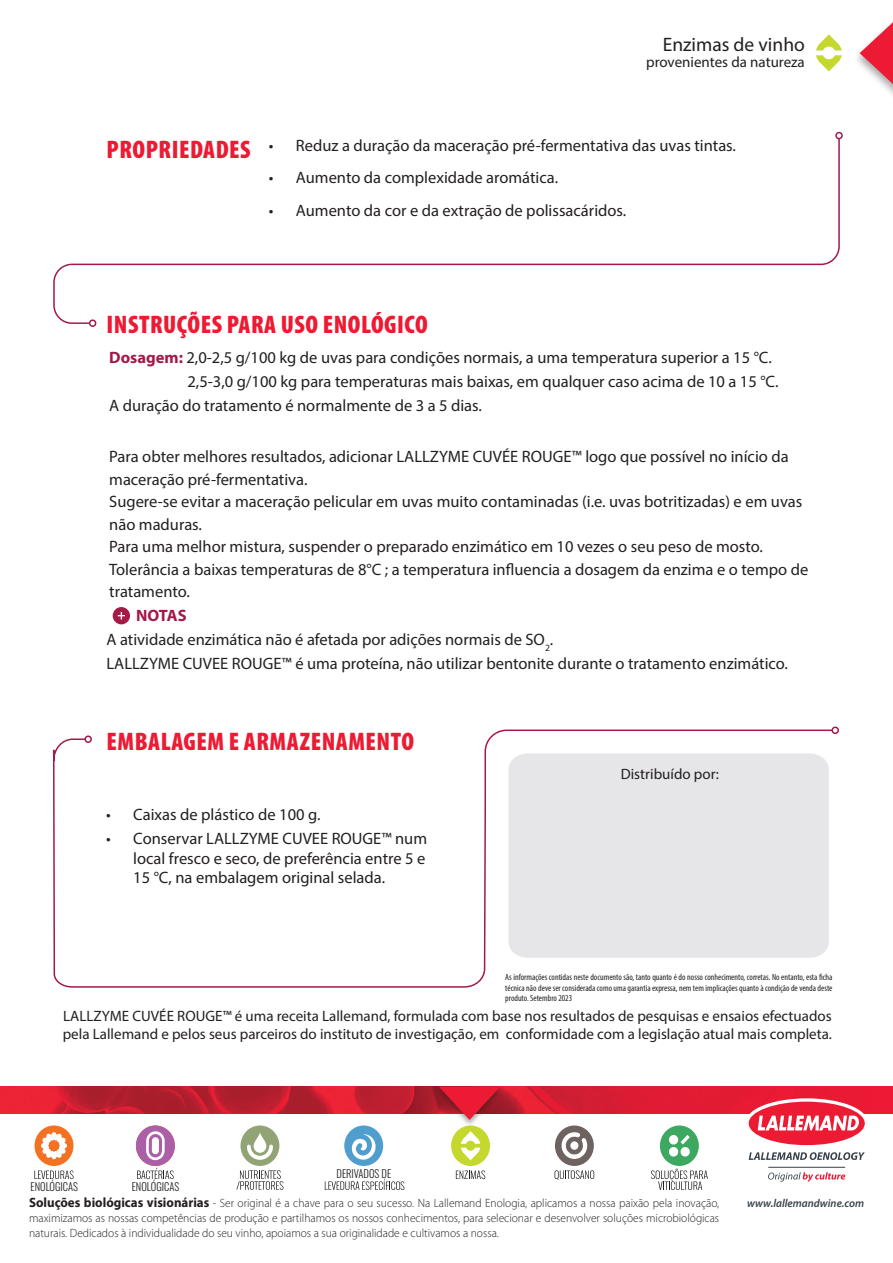
<style>
.page{position:relative;width:893px;height:1263px;background:#fff}
.page>*{position:absolute;margin:0;border:0;box-sizing:border-box;transform-origin:0 0}
.t1{font:900 condensed 25.5px "Myriad Pro";letter-spacing:.02em;color:#ed1a33}
.t2{font:19.5px "Myriad Pro";color:#231f20}
.t3{font:16.5px/22.5px "Myriad Pro";color:#231f20}
.t4{font:15px/18px "Myriad Pro";color:#231f20}
.t5{font:300 12px/15px "Myriad Pro";color:#231f20;text-align:justify;scale:.96 1}
.t6{font:italic 600 11.55px "Myriad Pro";color:#36414a;scale:.96 1}
.t7{font:300 10.95px "Oswald";color:#231f20;scale:.96 1}
.t8{font:condensed 9px/10.8px "Myriad Pro";color:#231f20;text-align:justify}
.s1{font-weight:700;color:#a41946}
.s2{font-weight:700;font-size:13.5px}
</style>
<div class="page">
<svg style="left:816px;top:34px;width:26px;height:37px"></svg>
<img style="left:0;top:1086px;width:893px;height:28px">
<div style="left:344px;top:1125px;width:39px;height:41px;background:#509ece;border-radius:50%"></div>
<svg style="left:351px;top:1134px;width:25px;height:26px"></svg>
<div style="left:136px;top:1125px;width:39px;height:41px;background:#aa5fa6;border-radius:50%"></div>
<svg style="left:146px;top:1131px;width:19px;height:29px"></svg>
<div style="left:451px;top:1125px;width:39px;height:41px;background:#c4d82d;border-radius:50%"></div>
<svg style="left:461px;top:1131px;width:19px;height:29px"></svg>
<div style="left:240px;top:1125px;width:39px;height:41px;background:#92a475;border-radius:50%"></div>
<svg style="left:254px;top:1132px;width:12px;height:21px"></svg>
<svg style="left:247px;top:1145px;width:26px;height:15px"></svg>
<div style="left:35px;top:1125px;width:38px;height:41px;background:#f37121;border-radius:50%"></div>
<svg style="left:41px;top:1132px;width:26px;height:27px"></svg>
<div style="left:660px;top:1125px;width:39px;height:41px;background:#3ca860;border-radius:50%"></div>
<div style="left:669px;top:1135px;width:9px;height:9px;background:#fff;border-radius:50%"></div>
<div style="left:669px;top:1147px;width:9px;height:9px;background:#fff;border-radius:50%"></div>
<div style="left:680px;top:1147px;width:10px;height:9px;background:#fff;border-radius:50%"></div>
<svg style="left:680px;top:1135px;width:10px;height:9px"></svg>
<div style="left:555px;top:1125px;width:39px;height:41px;background:#6f6362;border-radius:50%"></div>
<svg style="left:561px;top:1132px;width:27px;height:27px"></svg>
<svg style="left:651px;top:1169px;width:57px;height:21px"></svg>
<svg style="left:34px;top:1170px;width:40px;height:9px"></svg>
<svg style="left:137px;top:1168px;width:37px;height:11px"></svg>
<svg style="left:236px;top:1170px;width:47px;height:20px"></svg>
<svg style="left:456px;top:1170px;width:29px;height:9px"></svg>
<svg style="left:325px;top:1179px;width:79px;height:11px"></svg>
<svg style="left:554px;top:1170px;width:40px;height:10px"></svg>
<div style="left:434px;top:1085px;width:71px;height:43px;background:#231f20;opacity:.4"></div>
<svg style="left:439px;top:1086px;width:61px;height:34px;background:#d03d4e"></svg>
<svg style="left:860px;top:22px;width:33px;height:73px"></svg>
<hr style="left:768px;top:1167px;width:77px;height:1px;background:#36414a">
<svg style="left:745px;top:1098px;width:123px;height:62px"></svg>
<svg style="left:768px;top:1172px;width:77px;height:10px"></svg>
<div style="left:113px;top:607px;width:17px;height:17px;background:#a41946;border-radius:50%"></div>
<svg style="left:118px;top:612px;width:7px;height:7px"></svg>
<svg style="left:52px;top:729px;width:781px;height:259px"></svg>
<div style="left:84px;top:735px;width:8px;height:8px;border:2px solid #a41946;border-radius:50%"></div>
<div style="left:831px;top:726px;width:8px;height:8px;border:2px solid #a41946;border-radius:50%"></div>
<div style="left:508px;top:753px;width:321px;height:205px;background:#e6e5e7"></div>
<svg style="left:53px;top:137px;width:787px;height:188px"></svg>
<div style="left:89px;top:319px;width:7px;height:8px;border:2px solid #a41946;border-radius:50%"></div>
<div style="left:835px;top:132px;width:8px;height:7px;border:2px solid #a41946;border-radius:50%"></div>
<p class="t2" style="left:663px;top:32px;width:144px">Enzimas de vinho</p>
<p class="t4" style="left:646px;top:53px;width:160px">provenientes da natureza</p>
<h1 class="t1" style="left:107px;top:133px;width:169px">PROPRIEDADES <sup>•</sup></h1>
<p class="t3" style="left:296px;top:134px;width:442px">Reduz a duração da maceração pré-fermentativa das uvas tintas.</p>
<p class="t3" style="left:269px;top:166px;width:291px">• Aumento da complexidade aromática.</p>
<p class="t3" style="left:269px;top:199px;width:359px">• Aumento da cor e da extração de polissacáridos.</p>
<h1 class="t1" style="left:107px;top:308px;width:323px">INSTRUÇÕES PARA USO ENOLÓGICO</h1>
<p class="t3" style="left:109px;top:346px;width:664px"><span class="s1">Dosagem:</span> 2,0-2,5 g/100 kg de uvas para condições normais, a uma temperatura superior a 15 °C.</p>
<p class="t3" style="left:187px;top:370px;width:593px">2,5-3,0 g/100 kg para temperaturas mais baixas, em qualquer caso acima de 10 a 15 °C.</p>
<p class="t3" style="left:109px;top:394px;width:374px">A duração do tratamento é normalmente de 3 a 5 dias.</p>
<p class="t3" style="left:109px;top:445px;width:700px">Para obter melhores resultados, adicionar LALLZYME CUVÉE ROUGE™ logo que possível no início da maceração pré-fermentativa.<br>Sugere-se evitar a maceração pelicular em uvas muito contaminadas (i.e. uvas botritizadas) e em uvas não maduras.<br>Para uma melhor mistura, suspender o preparado enzimático em 10 vezes o seu peso de mosto.<br>Tolerância a baixas temperaturas de 8°C ; a temperatura influencia a dosagem da enzima e o tempo de tratamento.</p>
<p class="t3" style="left:106px;top:603px;width:683px;line-height:24px;text-indent:30px"><span class="s1">NOTAS<br></span>A atividade enzimática não é afetada por adições normais de SO<sub>2</sub>.<br>LALLZYME CUVEE ROUGE™ é uma proteína, não utilizar bentonite durante o tratamento enzimático.</p>
<h1 class="t1" style="left:107px;top:725px;width:309px">EMBALAGEM E ARMAZENAMENTO</h1>
<p class="t3" style="left:106px;top:802px;width:216px">• Caixas de plástico de 100 g.</p>
<p class="t3" style="left:133px;top:828px;width:295px;line-height:19.8px;text-align:justify;text-indent:-27px">• Conservar LALLZYME CUVEE ROUGE™ num local fresco e seco, de preferência entre 5 e 15 °C, na embalagem original selada.</p>
<p class="t4" style="left:621px;top:765px;width:99px">Distribuído por:</p>
<p class="t8" style="left:505px;top:971px;width:329px">As informações contidas neste documento são, tanto quanto é do nosso conhecimento, corretas. No entanto, esta ficha técnica não deve ser considerada como uma garantia expressa, nem tem implicações quanto à condição de venda deste produto. Setembro 2023</p>
<p class="t4" style="left:63px;top:1007px;width:771px">LALLZYME CUVÉE ROUGE™ é uma receita Lallemand, formulada com base nos resultados de pesquisas e ensaios efectuados pela Lallemand e pelos seus parceiros do instituto de investigação, em conformidade com a legislação atual mais completa.</p>
<p class="t7" style="left:31px;top:1177px;width:51px">ENOLÓGICAS</p>
<p class="t7" style="left:132px;top:1177px;width:51px">ENOLÓGICAS</p>
<p class="t7" style="left:337px;top:1164px;width:58px">DERIVADOS DE</p>
<p class="t5" style="left:29px;top:1195px;width:720px"><span class="s2">Soluções biológicas visionárias</span> - Ser original é a chave para o seu sucesso. Na Lallemand Enologia, aplicamos a nossa paixão pela inovação, maximizamos as nossas competências de produção e partilhamos os nossos conhecimentos, para selecionar e desenvolver soluções microbiológicas naturais. Dedicados à individualidade do seu vinho, apoiamos a sua originalidade e cultivamos a nossa.</p>
<p class="t6" style="left:747px;top:1196px;width:123px">www.lallemandwine.com</p>
</div>
